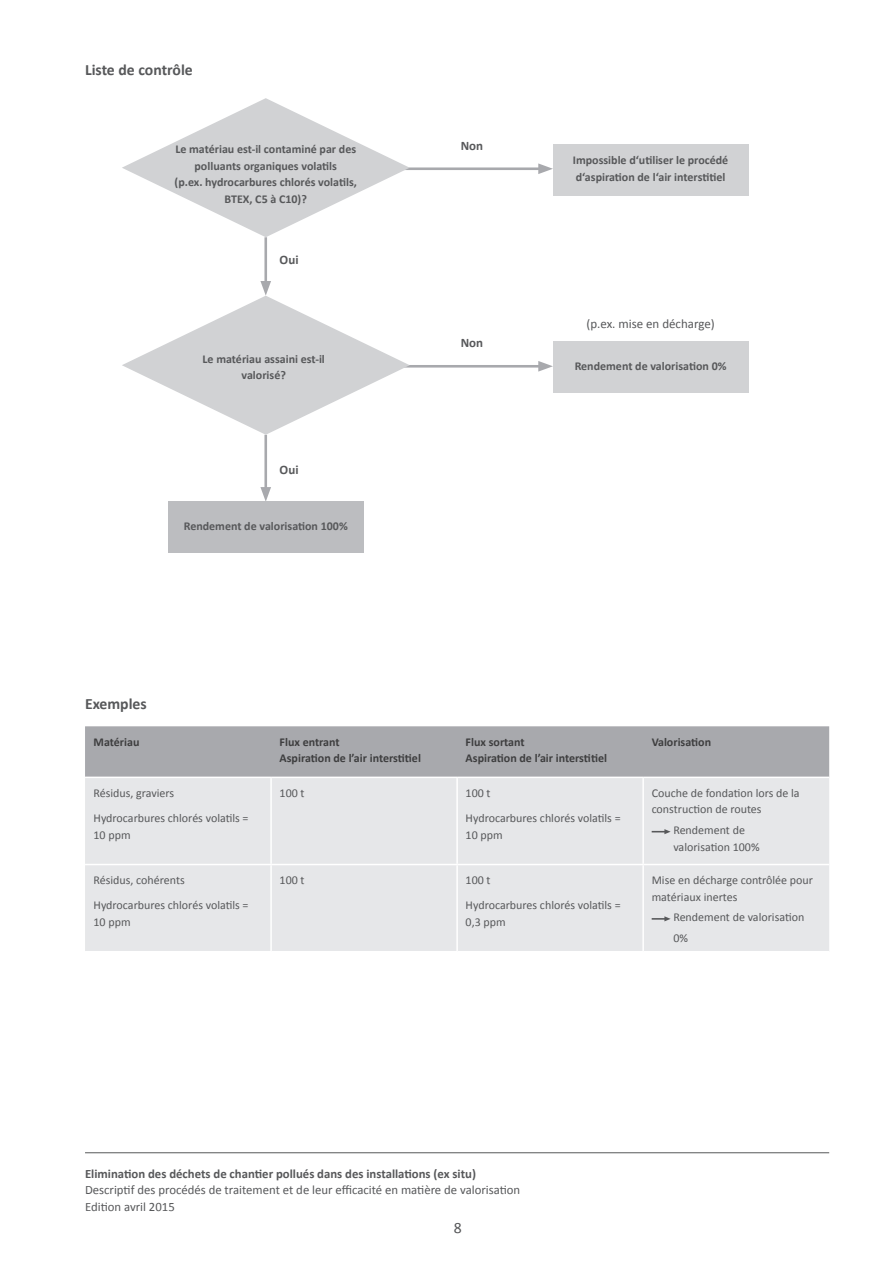
<style>
.page{position:relative;width:893px;height:1263px;background:#fff}
.page>*{position:absolute;margin:0;border:0;box-sizing:border-box;transform-origin:0 0}
.t1{font:700 15.75px "Calibri";color:#57585a}
.t2{font:15.75px "Calibri";color:#57585a}
.t3{font:12.9px "Calibri";color:#57585a}
.t4{font:700 12.9px "Calibri";color:#57585a}
.t5{font:12.75px/16.5px "Calibri";color:#57585a}
.t6{font:700 12.75px "Calibri";color:#57585a}
.t7{font:12px/25px "Calibri";color:#57585a}
.t8{font:700 12px/16.5px "Calibri";color:#57585a;text-align:center}
.t9{font:700 12px/16.5px "Calibri";color:#3e3e3f}
</style>
<div class="page">
<hr style="left:85px;top:1152px;width:744px;height:1px;background:#57585a">
<div style="left:85px;top:726px;width:744px;height:51px;background:#a8a9ad"></div>
<div style="left:85px;top:778px;width:744px;height:173px;background:#e6e7e9"></div>
<hr style="left:85px;top:864px;width:186px;height:1px;background:#fff">
<hr style="left:271px;top:864px;width:186px;height:1px;background:#fff">
<hr style="left:457px;top:864px;width:186px;height:1px;background:#fff">
<hr style="left:643px;top:864px;width:186px;height:1px;background:#fff">
<hr style="left:270px;top:778px;width:2px;height:86px;background:#fff">
<hr style="left:456px;top:778px;width:2px;height:86px;background:#fff">
<hr style="left:270px;top:865px;width:2px;height:86px;background:#fff">
<hr style="left:456px;top:865px;width:2px;height:86px;background:#fff">
<hr style="left:642px;top:778px;width:2px;height:86px;background:#fff">
<hr style="left:642px;top:865px;width:2px;height:86px;background:#fff">
<svg style="left:652px;top:829px;width:19px;height:5px"></svg>
<svg style="left:652px;top:916px;width:19px;height:5px"></svg>
<hr style="left:264px;top:237px;width:3px;height:49px;background:#a8a9ad">
<hr style="left:264px;top:435px;width:3px;height:57px;background:#a8a9ad">
<svg style="left:260px;top:487px;width:11px;height:15px"></svg>
<div style="left:553px;top:144px;width:195px;height:51px;background:#d1d2d4"></div>
<div style="left:168px;top:502px;width:196px;height:51px;background:#bcbdc0"></div>
<div style="left:553px;top:342px;width:195px;height:51px;background:#d1d2d4"></div>
<hr style="left:402px;top:167px;width:141px;height:3px;background:#a8a9ad">
<svg style="left:538px;top:163px;width:15px;height:11px"></svg>
<hr style="left:402px;top:365px;width:141px;height:3px;background:#a8a9ad">
<svg style="left:538px;top:361px;width:15px;height:11px"></svg>
<svg style="left:122px;top:98px;width:288px;height:139px"></svg>
<svg style="left:122px;top:281px;width:288px;height:154px"></svg>
<h1 class="t1" style="left:85px;top:60px;width:109px">Liste de contrôle</h1>
<p class="t8" style="left:175px;top:140px;width:184px">Le matériau est-il contaminé par des polluants organiques volatils<br>(p.ex. hydrocarbures chlorés volatils,<br>BTEX, C5 à C10)?</p>
<p class="t4" style="left:280px;top:252px;width:20px">Oui</p>
<p class="t8" style="left:203px;top:350px;width:124px">Le matériau assaini est-il valorisé?</p>
<p class="t4" style="left:280px;top:462px;width:20px">Oui</p>
<p class="t8" style="left:184px;top:517px;width:166px">Rendement de valorisation 100%</p>
<h1 class="t1" style="left:85px;top:694px;width:63px">Exemples</h1>
<p class="t4" style="left:461px;top:137px;width:24px">Non</p>
<p class="t4" style="left:461px;top:335px;width:24px">Non</p>
<p class="t8" style="left:573px;top:151px;width:157px;text-align:left">Impossible d‘utiliser le procédé d‘aspiration de l‘air interstitiel</p>
<p class="t3" style="left:586px;top:316px;width:130px">(p.ex. mise en décharge)</p>
<p class="t8" style="left:575px;top:357px;width:153px">Rendement de valorisation 0%</p>
<p class="t9" style="left:94px;top:733px;width:47px">Matériau</p>
<p class="t9" style="left:280px;top:733px;width:143px">Flux entrant<br>Aspiration de l’air interstitiel</p>
<p class="t9" style="left:466px;top:733px;width:143px">Flux sortant<br>Aspiration de l’air interstitiel</p>
<p class="t9" style="left:652px;top:733px;width:61px">Valorisation</p>
<p class="t7" style="left:94px;top:780px;width:157px">Résidus, graviers<br>Hydrocarbures chlorés volatils =</p>
<p class="t7" style="left:94px;top:821px;width:39px">10 ppm</p>
<p class="t7" style="left:652px;top:784px;width:150px;line-height:16.5px">Couche de fondation lors de la construction de routes</p>
<p class="t7" style="left:673px;top:821px;width:88px;line-height:16.5px">Rendement de valorisation 100%</p>
<p class="t7" style="left:280px;top:780px;width:26px">100 t</p>
<p class="t7" style="left:466px;top:780px;width:157px">100 t<br>Hydrocarbures chlorés volatils =</p>
<p class="t7" style="left:466px;top:821px;width:39px">10 ppm</p>
<p class="t7" style="left:94px;top:867px;width:157px">Résidus, cohérents<br>Hydrocarbures chlorés volatils =</p>
<p class="t7" style="left:94px;top:908px;width:39px">10 ppm</p>
<p class="t7" style="left:280px;top:867px;width:26px">100 t</p>
<p class="t7" style="left:466px;top:867px;width:157px">100 t<br>Hydrocarbures chlorés volatils =</p>
<p class="t7" style="left:466px;top:908px;width:42px">0,3 ppm</p>
<p class="t7" style="left:652px;top:871px;width:163px;line-height:16.5px">Mise en décharge contrôlée pour matériaux inertes</p>
<p class="t7" style="left:673px;top:906px;width:132px;line-height:20.7px">Rendement de valorisation<br>0%</p>
<p class="t6" style="left:85px;top:1166px;width:392px">Elimination des déchets de chantier pollués dans des installations (ex situ)</p>
<p class="t5" style="left:85px;top:1181px;width:437px">Descriptif des procédés de traitement et de leur efficacité en matière de valorisation<br>Edition avril 2015</p>
<h1 class="t2" style="left:454px;top:1218px;width:9px">8</h1>
</div>
